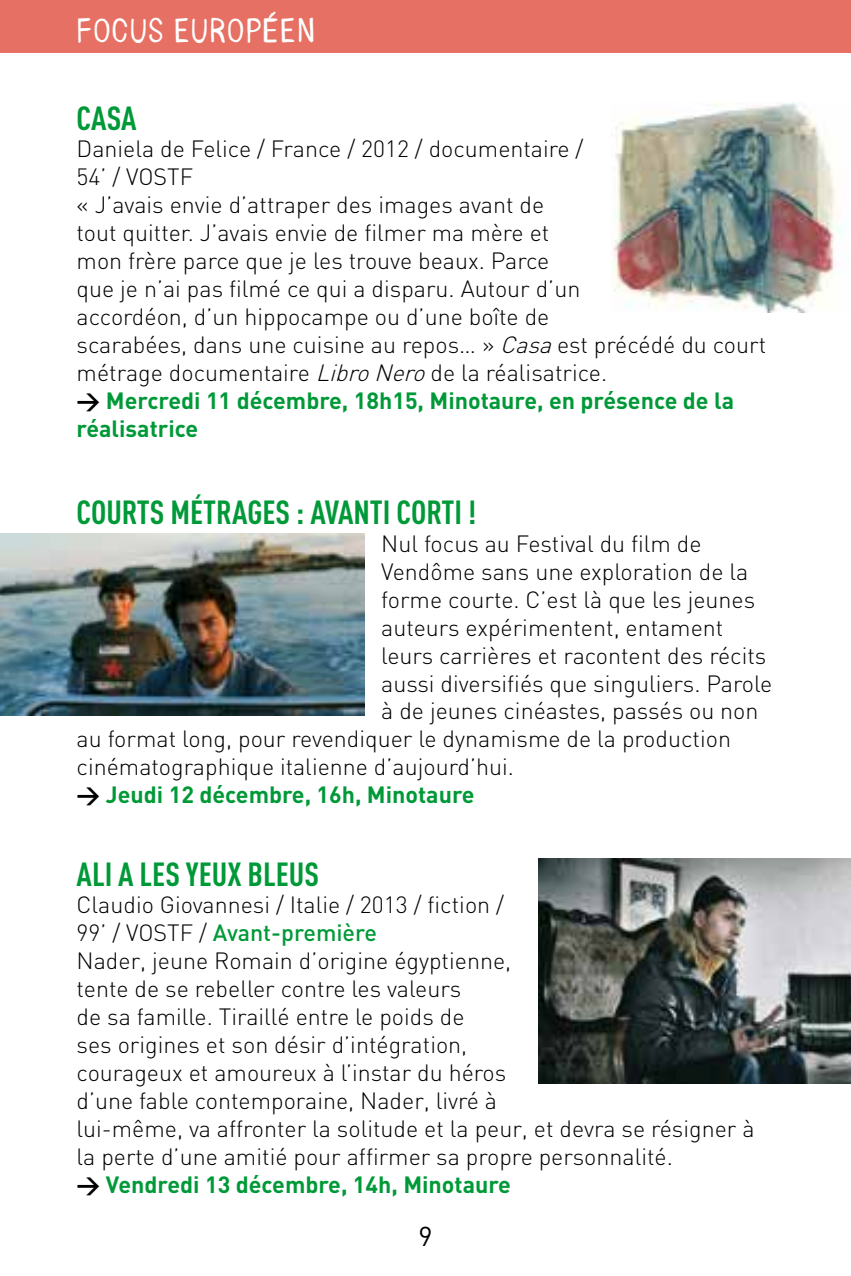
<style>
.page{position:relative;width:851px;height:1276px;background:#fff}
.page>*{position:absolute;margin:0;border:0;box-sizing:border-box;transform-origin:0 0}
.t1{font:700 33px "DIN Cond";color:#009938}
.t2{font:33px "Vendome Font 2013";color:#fff}
.t3{font:27px "DIN";color:#000}
.t4{font:300 23.4px/27.9px "DIN";color:#000}
.t5{font:700 23.4px "DIN";color:#009938}
.s1{font-style:italic}
.s2{font-weight:700}
.s3{font-weight:700;color:#009938}
.s4{color:#000}
.s5{font-weight:500;color:#009938}
</style>
<div class="page">
<div style="left:0;top:0;width:850px;height:52px;background:#e67063"></div>
<img style="left:611px;top:102px;width:231px;height:211px">
<img style="left:0;top:533px;width:364px;height:182px">
<img style="left:538px;top:858px;width:312px;height:225px">
<h1 class="t2" style="left:77px;top:11px;width:151px">FOCUS EUROPÉEN</h1>
<h1 class="t1" style="left:77px;top:98px;width:16px">CASA</h1>
<p class="t4" style="left:77px;top:135px;width:691px">Daniela de Felice / France / 2012 / documentaire /<br>54’ / VOSTF<br>« J’avais envie d’attraper des images avant de<br>tout quitter. J’avais envie de filmer ma mère et<br>mon frère parce que je les trouve beaux. Parce<br>que je n’ai pas filmé ce qui a disparu. Autour d’un<br>accordéon, d’un hippocampe ou d’une boîte de<br>scarabées, dans une cuisine au repos… » <span class="s1">Casa</span>est précédé du court métrage documentaire <span class="s1">LibroNero</span>de la réalisatrice.<br><span class="s2">&gt;</span> <span class="s3">Mercredi 11 décembre, 18h15, Minotaure, en présence de la réalisatrice</span></p>
<h1 class="t1" style="left:77px;top:492px;width:16px">COURTS</h1>
<h1 class="t1" style="left:170px;top:492px;width:49px">MéTRAG</h1>
<h1 class="t1" style="left:262px;top:492px;width:62px">ES : AVANTI</h1>
<h1 class="t1" style="left:396px;top:492px;width:14px">CORTI</h1>
<h1 class="t1" style="left:468px;top:492px;width:10px">!</h1>
<p class="t4" style="left:381px;top:529px;width:322px">Nul focus au Festival du film de</p>
<p class="t4" style="left:381px;top:557px;width:368px">Vendôme sans une exploration de la</p>
<p class="t4" style="left:381px;top:585px;width:375px">forme courte. C’est là que les jeunes</p>
<p class="t4" style="left:381px;top:613px;width:343px">auteurs expérimentent, entament</p>
<p class="t4" style="left:381px;top:641px;width:386px">leurs carrières et racontent des récits</p>
<p class="t4" style="left:381px;top:669px;width:392px">aussi diversifiés que singuliers. Parole</p>
<p class="t4" style="left:381px;top:697px;width:379px">à de jeunes cinéastes, passés ou non</p>
<p class="t4" style="left:77px;top:725px;width:656px">au format long, pour revendiquer le dynamisme de la production</p>
<p class="t4" style="left:77px;top:752px;width:438px">cinématographique italienne d’aujourd’hui.</p>
<p class="t5" style="left:77px;top:779px;width:399px"><span class="s4">&gt;</span> Jeudi 12 décembre, 16h, Minotaure</p>
<h1 class="t1" style="left:77px;top:853px;width:227px">ALI ALES YEUX BLEUS</h1>
<p class="t4" style="left:77px;top:891px;width:679px">Claudio Giovannesi / Italie / 2013 / fiction /<br>99’ / VOSTF / <span class="s5">Avant-première<br></span>Nader, jeune Romain d’origine égyptienne,<br>tente de se rebeller contre les valeurs<br>de sa famille. Tiraillé entre le poids de<br>ses origines et son désir d’intégration,<br>courageux et amoureux à l’instar du héros<br>d’une fable contemporaine, Nader, livré à<br>lui-même, va affronter la solitude et la peur, et devra se résigner à la perte d’une amitié pour affirmer sa propre personnalité.<br><span class="s2">&gt;</span> <span class="s3">Vendredi 13 décembre, 14h, Minotaure</span></p>
<p class="t3" style="left:418px;top:1219px;width:16px">9</p>
</div>
